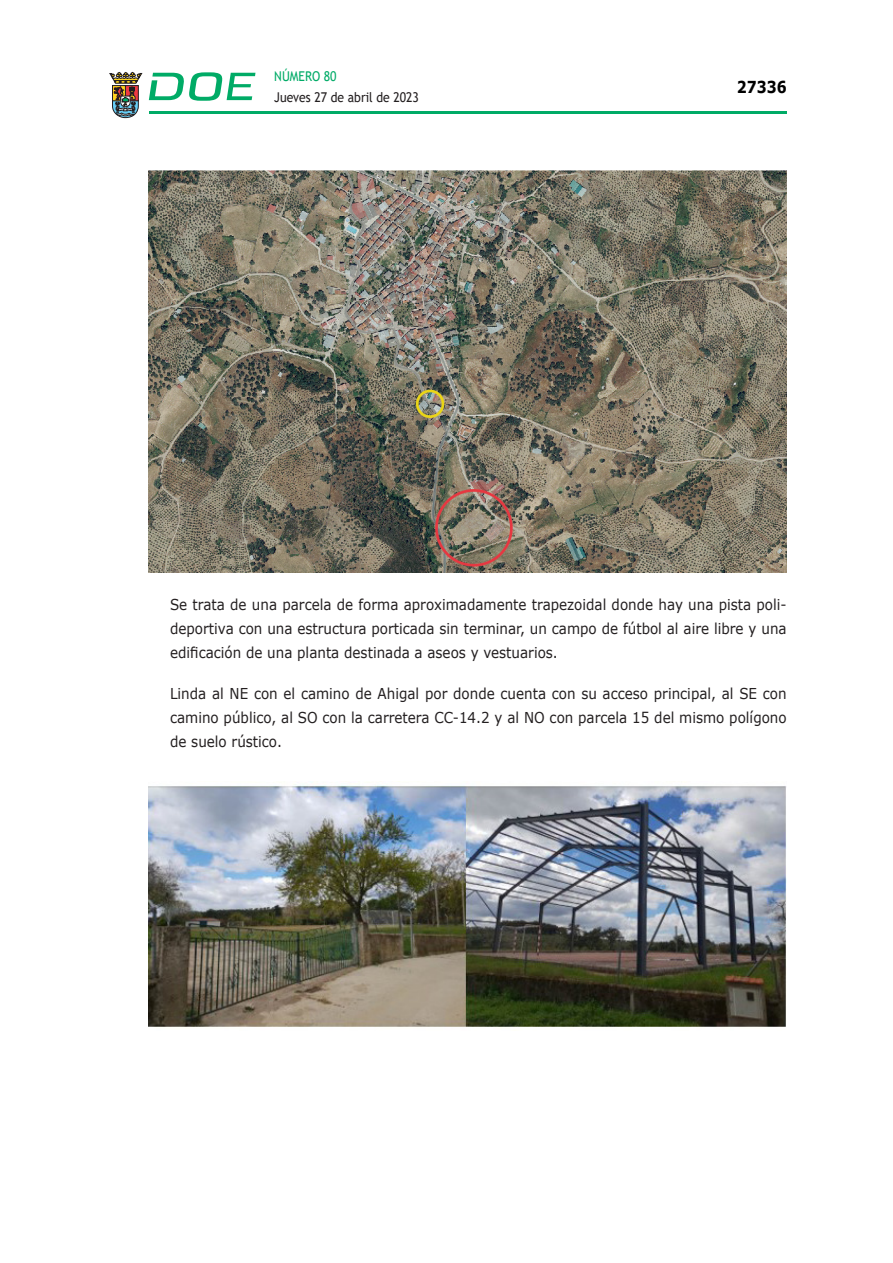
<style>
.page{position:relative;width:893px;height:1263px;background:#fff}
.page>*{position:absolute;margin:0;border:0;box-sizing:border-box;transform-origin:0 0}
.t1{font:700 16.5px "Verdana";color:#000;scale:.85 1}
.CUERPO_DE_TEXTO{font:15px/24px "Verdana";color:#231f20;text-align:justify;scale:.9 1}
.t2{font:13.5px "Trebuchet MS";color:#231f20;scale:.9 1}
.t3{font:13.5px "Trebuchet MS";color:#00ab67;scale:.9 1}
</style>
<div class="page">
<hr style="left:149px;top:111px;width:638px;height:3px;background:#00ab66">
<svg style="left:109px;top:72px;width:33px;height:46px"></svg>
<svg style="left:149px;top:72px;width:106px;height:29px"></svg>
<img style="left:149px;top:170px;width:638px;height:403px">
<img style="left:149px;top:785px;width:638px;height:242px">
<p class="t3" style="left:274px;top:67px;width:71px">NÚMERO 80</p>
<p class="t2" style="left:274px;top:88px;width:162px">Jueves 27 de abril de 2023</p>
<p class="t1" style="left:737px;top:75px;width:60px">27336</p>
<p class="CUERPO_DE_TEXTO" style="left:170px;top:592px;width:687px">Se trata de una parcela de forma aproximadamente trapezoidal donde hay una pista poli&shy;deportiva con una estructura porticada sin terminar, un campo de fútbol al aire libre y una edificación de una planta destinada a aseos y vestuarios.</p>
<p class="CUERPO_DE_TEXTO" style="left:170px;top:681px;width:687px">Linda al NE con el camino de Ahigal por donde cuenta con su acceso principal, al SE con camino público, al SO con la carretera CC-14.2 y al NO con parcela 15 del mismo polígono de suelo rústico.</p>
</div>
